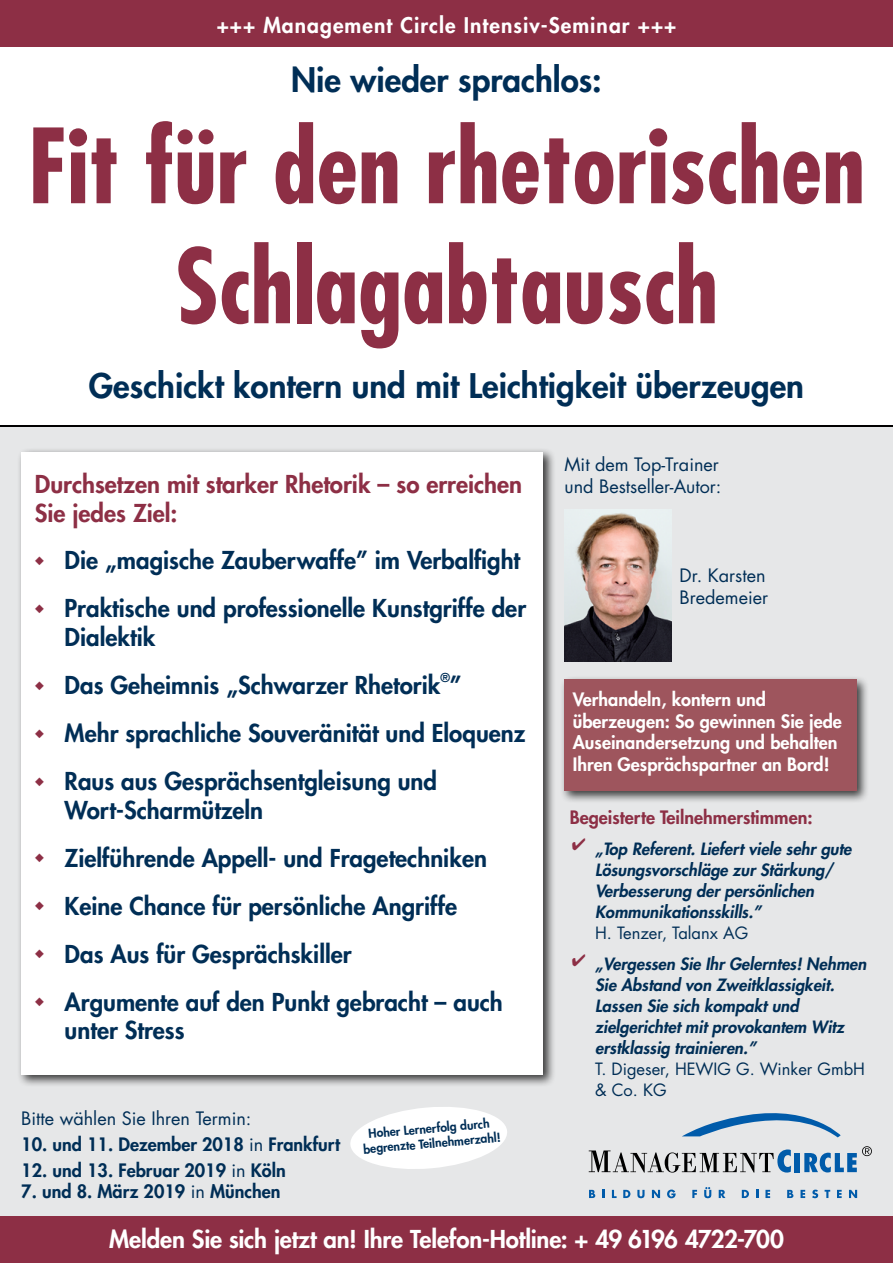
<style>
.page{position:relative;width:893px;height:1263px;background:#fff}
.page>*{position:absolute;margin:0;border:0;box-sizing:border-box;transform-origin:0 0}
.t1{font:700 condensed 100.5px/120px "Futura Std";color:#8d2f45;text-align:center}
.t2{font:800 33px "Futura Std";color:#002e56}
.t3{font:800 24px/28.8px "Futura Std";color:#002e56}
.t4{font:800 24px "Futura Std";letter-spacing:-.01em;color:#fff}
.t5{font:800 24px/28.8px "Futura Std";color:#8d2f45}
.t6{font:800 21px "Futura Std";letter-spacing:.05em;color:#fff}
.t7{font:800 18px/21.6px "Futura Std";color:#fff}
.t8{font:18px/21.6px "Futura Std";color:#002e56}
.t9{font:800 18px "Futura Std";color:#002e56}
.t10{font:800 18px "Futura Std";color:#8d2f45}
.t11{font:italic 800 16.5px/21px "Futura Std";color:#002e56}
.t12{font:16.5px/21px "Futura Std";color:#002e56}
.t13{font:800 12.15px/14.9px "Futura Std";color:#002e56;text-align:center}
.t14{font:800 12px "Futura Std";color:#002e56}
.s1{font-weight:400}
</style>
<div class="page">
<div style="left:0;top:426px;width:893px;height:837px;background:#e6e7e8"></div>
<div style="left:17px;top:447px;width:539px;height:640px;background:#000;opacity:.75"></div>
<div style="left:21px;top:452px;width:522px;height:623px;background:#fff"></div>
<hr style="left:0;top:425px;width:893px;height:2px;background:#000">
<div style="left:0;top:0;width:893px;height:47px;background:#8d2f45"></div>
<div style="left:0;top:1216px;width:893px;height:47px;background:#8d2f45"></div>
<div style="left:795px;top:1153px;width:5px;height:19px;background:#005baa"></div>
<svg style="left:804px;top:1146px;width:68px;height:26px"></svg>
<svg style="left:589px;top:1149px;width:202px;height:23px"></svg>
<svg style="left:682px;top:1113px;width:159px;height:24px"></svg>
<svg style="left:589px;top:1190px;width:6px;height:8px"></svg>
<svg style="left:602px;top:1190px;width:2px;height:8px"></svg>
<svg style="left:612px;top:1190px;width:5px;height:8px"></svg>
<svg style="left:623px;top:1190px;width:7px;height:8px"></svg>
<svg style="left:637px;top:1190px;width:8px;height:8px"></svg>
<svg style="left:652px;top:1190px;width:8px;height:8px"></svg>
<svg style="left:667px;top:1189px;width:9px;height:9px"></svg>
<svg style="left:692px;top:1190px;width:5px;height:8px"></svg>
<svg style="left:704px;top:1187px;width:7px;height:11px"></svg>
<svg style="left:719px;top:1190px;width:6px;height:8px"></svg>
<svg style="left:742px;top:1190px;width:7px;height:8px"></svg>
<svg style="left:756px;top:1190px;width:2px;height:8px"></svg>
<svg style="left:765px;top:1190px;width:5px;height:8px"></svg>
<svg style="left:787px;top:1190px;width:6px;height:8px"></svg>
<svg style="left:800px;top:1190px;width:5px;height:8px"></svg>
<svg style="left:812px;top:1189px;width:6px;height:9px"></svg>
<svg style="left:825px;top:1190px;width:5px;height:8px"></svg>
<svg style="left:837px;top:1190px;width:5px;height:8px"></svg>
<svg style="left:849px;top:1190px;width:8px;height:8px"></svg>
<img style="left:564px;top:509px;width:107px;height:152px">
<div style="left:560px;top:675px;width:310px;height:129px;background:#000;opacity:.75"></div>
<div style="left:564px;top:679px;width:293px;height:112px;background:#9e555d"></div>
<svg style="left:350px;top:1107px;width:157px;height:62px"></svg>
<p class="t6" style="left:217px;top:12px;width:461px">+++ Management Circle Intensiv-Seminar +++</p>
<h2 class="t2" style="left:291px;top:59px;width:312px">Nie wieder sprachlos:</h2>
<h1 class="t1" style="left:28px;top:107px;width:838px">Fit für den rhetorischen<br>Schlagabtausch</h1>
<h2 class="t2" style="left:89px;top:364px;width:717px">Geschickt kontern und mit Leichtigkeit überzeugen</h2>
<p class="t5" style="left:35px;top:469px;width:489px">Durchsetzen mit starker Rhetorik – so erreichen<br>Sie jedes Ziel:</p>
<p class="t3" style="left:35px;top:546px;width:487px"><sup>◆</sup> Die „magische Zauberwaffe” im Verbalfight</p>
<p class="t3" style="left:65px;top:594px;width:463px;text-indent:-30px"><sup>◆</sup> Praktische und professionelle Kunstgriffe der<br>Dialektik</p>
<p class="t3" style="left:35px;top:671px;width:428px"><sup>◆</sup> Das Geheimnis „Schwarzer Rhetorik ”</p>
<p class="t14" style="left:440px;top:670px;width:11px">®</p>
<p class="t3" style="left:35px;top:719px;width:492px"><sup>◆</sup> Mehr sprachliche Souveränität und Eloquenz</p>
<p class="t3" style="left:65px;top:767px;width:374px;text-indent:-30px"><sup>◆</sup> Raus aus Gesprächsentgleisung und<br>Wort-Scharmützeln</p>
<p class="t3" style="left:35px;top:843px;width:454px"><sup>◆</sup> Zielführende Appell- und Fragetechniken</p>
<p class="t3" style="left:35px;top:891px;width:424px"><sup>◆</sup> Keine Chance für persönliche Angriffe</p>
<p class="t3" style="left:35px;top:939px;width:318px"><sup>◆</sup> Das Aus für Gesprächskiller</p>
<p class="t3" style="left:65px;top:987px;width:440px;text-indent:-30px"><sup>◆</sup> Argumente auf den Punkt gebracht – auch unter Stress</p>
<p class="t8" style="left:21px;top:1108px;width:232px">Bitte wählen Sie Ihren Termin:</p>
<p class="t9" style="left:21px;top:1133px;width:320px">10. und 11. Dezember 2018 <span class="s1">in</span> Frankfurt</p>
<p class="t9" style="left:21px;top:1159px;width:266px">12. und 13. Februar 2019 <span class="s1">in</span> Köln</p>
<p class="t9" style="left:21px;top:1180px;width:261px">7. und 8. März 2019 <span class="s1">in</span> München</p>
<p class="t13" style="left:361px;top:1127px;width:139px;rotate:-5deg">Hoher Lernerfolg durch begrenzte Teilnehmerzahl!</p>
<p class="t8" style="left:564px;top:454px;width:158px">Mit dem Top-Trainer und Bestseller-Autor:</p>
<p class="t8" style="left:680px;top:565px;width:90px">Dr. Karsten<br>Bredemeier</p>
<p class="t7" style="left:573px;top:688px;width:271px">Verhandeln, kontern und überzeugen: So gewinnen Sie jede<br>Auseinandersetzung und behalten<br>Ihren Gesprächspartner an Bord!</p>
<p class="t10" style="left:570px;top:806px;width:244px">Begeisterte Teilnehmerstimmen:</p>
<p class="t11" style="left:595px;top:838px;width:258px;text-indent:-23px"><sup>✔</sup> „Top Referent. Liefert viele sehr gute Lösungsvorschläge zur Stärkung/ Verbesserung der persönlichen Kommunikationsskills.”</p>
<p class="t12" style="left:595px;top:922px;width:155px">H. Tenzer, Talanx AG</p>
<p class="t11" style="left:595px;top:954px;width:273px;text-indent:-23px"><sup>✔</sup> „Vergessen Sie Ihr Gelerntes! Nehmen Sie Abstand von Zweitklassigkeit.<br>Lassen Sie sich kompakt und zielgerichtet mit provokantem Witz erstklassig trainieren.”</p>
<p class="t12" style="left:595px;top:1059px;width:271px">T. Digeser, HEWIG G. Winker GmbH &amp; Co. KG</p>
<p class="t4" style="left:109px;top:1224px;width:676px">Melden Sie sich jetzt an! Ihre Telefon-Hotline: + 49 6196 4722-700</p>
</div>
